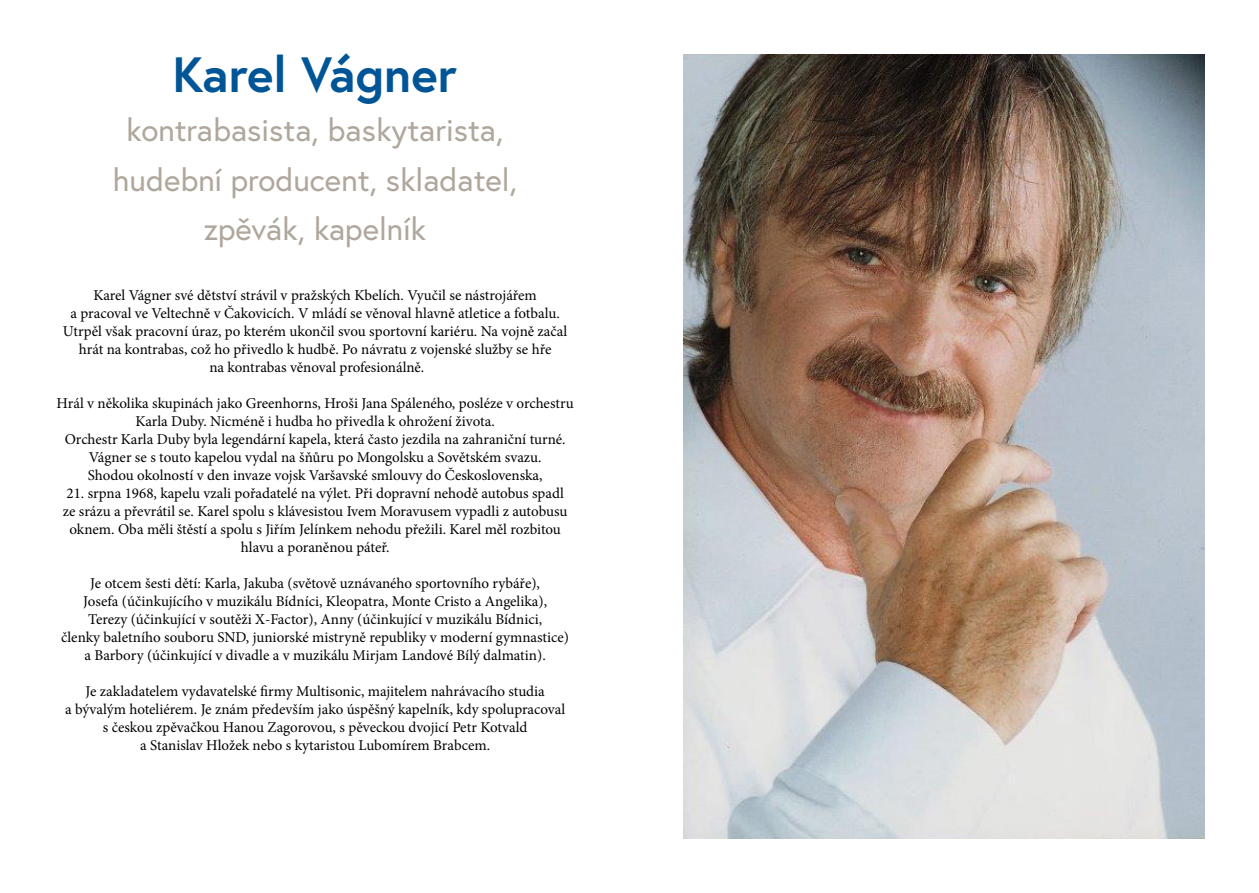
<style>
.page{position:relative;width:1259px;height:893px;background:#fff}
.page>*{position:absolute;margin:0;border:0;box-sizing:border-box;transform-origin:0 0}
.t1{font:700 49.5px "Europa";color:#005597}
.t2{font:31.5px/49.5px "Europa";color:#afa79c;text-align:center}
.t3{font:15px/18px "Minion Pro";color:#000;text-align:center}
</style>
<div class="page">
<img style="left:683px;top:54px;width:522px;height:785px">
<h1 class="t1" style="left:173px;top:41px;width:286px">Karel Vágner</h1>
<h2 class="t2" style="left:113px;top:105px;width:406px">kontrabasista, baskytarista, hudební producent, skladatel, zpěvák, kapelník</h2>
<p class="t3" style="left:63px;top:286px;width:506px">Karel Vágner své dětství strávil v pražských Kbelích. Vyučil se nástrojářem<br>a pracoval ve Veltechně v Čakovicích. V mládí se věnoval hlavně atletice a fotbalu.<br>Utrpěl však pracovní úraz, po kterém ukončil svou sportovní kariéru. Na vojně začal hrát na kontrabas, což ho přivedlo k hudbě. Po návratu z vojenské služby se hře<br>na kontrabas věnoval profesionálně.</p>
<p class="t3" style="left:57px;top:394px;width:519px">Hrál v několika skupinách jako Greenhorns, Hroši Jana Spáleného, posléze v orchestru Karla Duby. Nicméně i hudba ho přivedla k ohrožení života.<br>Orchestr Karla Duby byla legendární kapela, která často jezdila na zahraniční turné.<br>Vágner se s touto kapelou vydal na šňůru po Mongolsku a Sovětském svazu.<br>Shodou okolností v den invaze vojsk Varšavské smlouvy do Československa,</p>
<p class="t3" style="left:63px;top:484px;width:506px">21. srpna 1968, kapelu vzali pořadatelé na výlet. Při dopravní nehodě autobus spadl ze srázu a převrátil se. Karel spolu s klávesistou Ivem Moravusem vypadli z autobusu oknem. Oba měli štěstí a spolu s Jiřím Jelínkem nehodu přežili. Karel měl rozbitou hlavu a poraněnou páteř.</p>
<p class="t3" style="left:61px;top:574px;width:509px">Je otcem šesti dětí: Karla, Jakuba (světově uznávaného sportovního rybáře),<br>Josefa (účinkujícího v muzikálu Bídníci, Kleopatra, Monte Cristo a Angelika),<br>Terezy (účinkující v soutěži X-Factor), Anny (účinkující v muzikálu Bídnici,<br>členky baletního souboru SND, juniorské mistryně republiky v moderní gymnastice) a Barbory (účinkující v divadle a v muzikálu Mirjam Landové Bílý dalmatin).</p>
<p class="t3" style="left:65px;top:682px;width:502px">Je zakladatelem vydavatelské firmy Multisonic, majitelem nahrávacího studia<br>a bývalým hoteliérem. Je znám především jako úspěšný kapelník, kdy spolupracoval s českou zpěvačkou Hanou Zagorovou, s pěveckou dvojicí Petr Kotvald<br>a Stanislav Hložek nebo s kytaristou Lubomírem Brabcem.</p>
</div>
